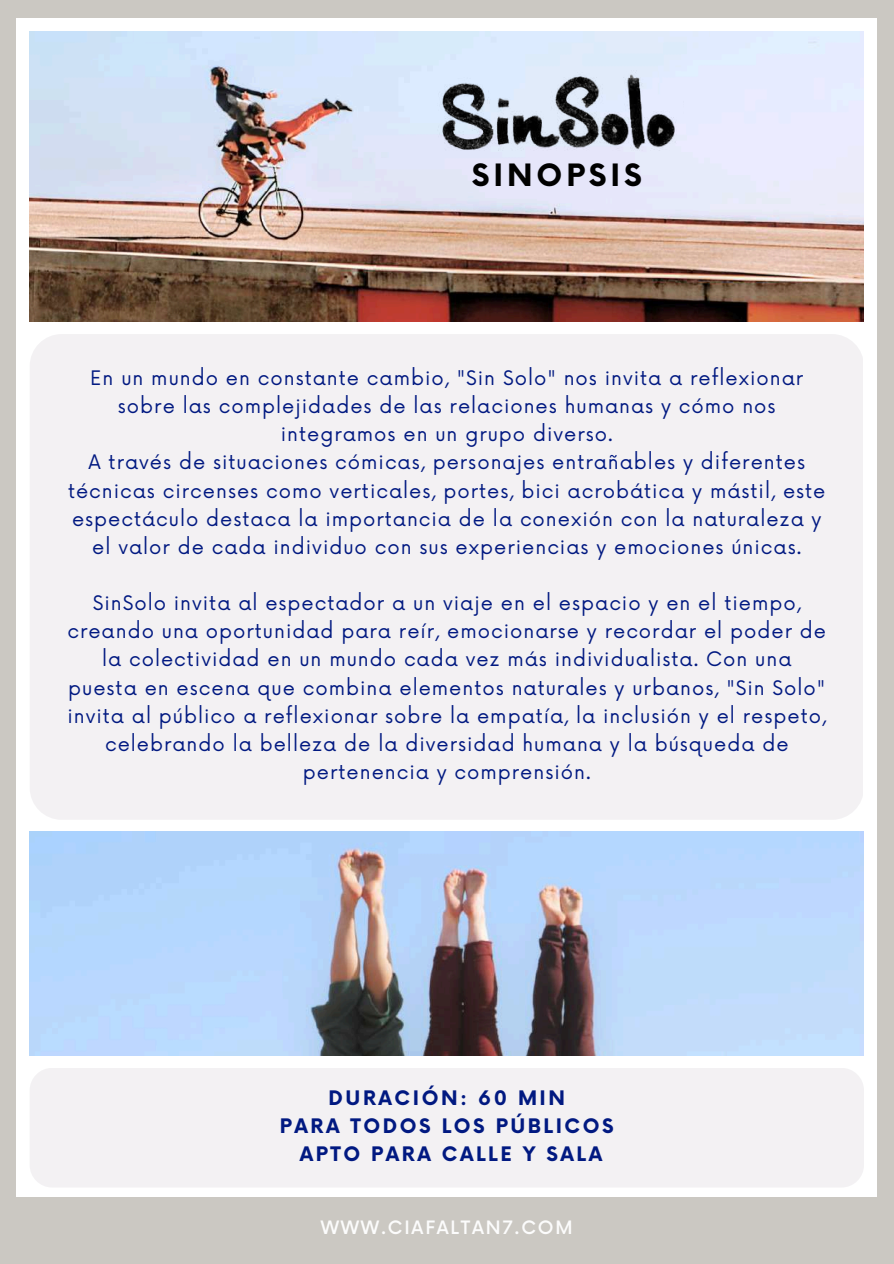
<style>
.page{position:relative;width:894px;height:1264px;background:#fff}
.page>*{position:absolute;margin:0;border:0;box-sizing:border-box;transform-origin:0 0}
.t1{font:700 30px "Now";letter-spacing:.13em;color:#000}
.t2{font:19.5px/28.2px "Now";letter-spacing:.05em;color:#011981;text-align:center}
.t3{font:700 19.5px/28.2px "Now";letter-spacing:.13em;color:#011981;text-align:center}
.t4{font:500 18px "Now";letter-spacing:.1em;color:#fcfcfc}
</style>
<div class="page">
<div style="left:0;top:0;width:893px;height:1263px;background:#cbc8c2"></div>
<div style="left:17px;top:18px;width:859px;height:1227px;background:#fff"></div>
<div style="left:30px;top:1067px;width:833px;height:120px;background:#f3f1f3;border-radius:23px"></div>
<div style="left:0;top:1197px;width:893px;height:66px;background:#cbc8c2"></div>
<div style="left:30px;top:334px;width:832px;height:485px;background:#f3f1f3;border-radius:32px"></div>
<img style="left:30px;top:31px;width:833px;height:290px">
<img style="left:431px;top:59px;width:252px;height:99px">
<img style="left:30px;top:832px;width:833px;height:223px">
<h1 class="t1" style="left:471px;top:159px;width:172px">SINOPSIS</h1>
<p class="t2" style="left:68px;top:365px;width:758px">En un mundo en constante cambio, "Sin Solo" nos invita a reflexionar sobre las complejidades de las relaciones humanas y cómo nos integramos en un grupo diverso.<br>A través de situaciones cómicas, personajes entrañables y diferentes técnicas circenses como verticales, portes, bici acrobática y mástil, este espectáculo destaca la importancia de la conexión con la naturaleza y el valor de cada individuo con sus experiencias y emociones únicas.</p>
<p class="t2" style="left:67px;top:590px;width:760px">SinSolo invita al espectador a un viaje en el espacio y en el tiempo, creando una oportunidad para reír, emocionarse y recordar el poder de la colectividad en un mundo cada vez más individualista. Con una puesta en escena que combina elementos naturales y urbanos, "Sin Solo" invita al público a reflexionar sobre la empatía, la inclusión y el respeto, celebrando la belleza de la diversidad humana y la búsqueda de pertenencia y comprensión.</p>
<p class="t3" style="left:280px;top:1084px;width:335px">DURACIÓN: 60 MIN<br>PARA TODOS LOS PÚBLICOS<br>APTO PARA CALLE Y SALA</p>
<p class="t4" style="left:321px;top:1218px;width:253px">WWW.CIAFALTAN7.COM</p>
</div>
